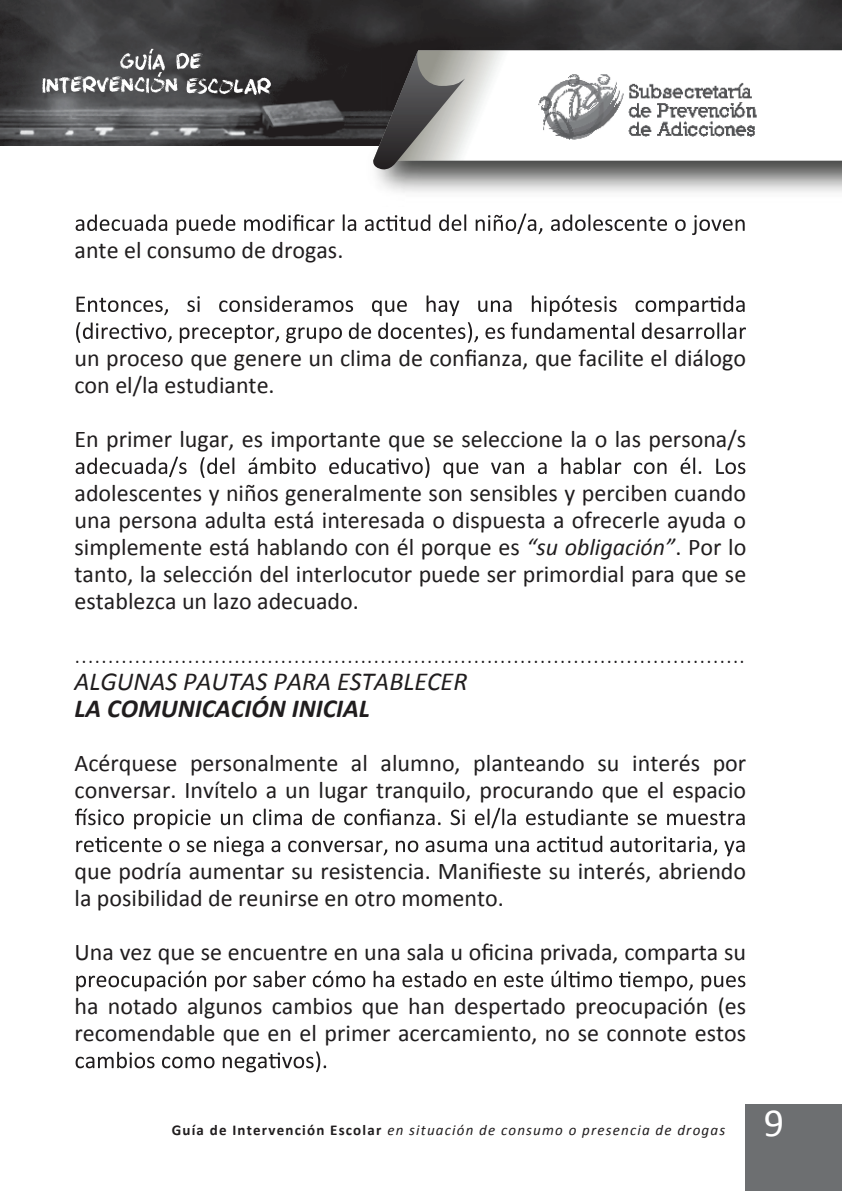
<style>
.page{position:relative;width:842px;height:1191px;background:#fff}
.page>*{position:absolute;margin:0;border:0;box-sizing:border-box;transform-origin:0 0}
.t1{font:40px "Calibri";color:#fff}
.t2{font:italic 26px/27px "Calibri";color:#201d1e}
.t3{font:24px/27px "Calibri";color:#201d1e}
.t4{font:300 24px "Calibri";color:#201d1e}
.t5{font:italic 15px "Calibri";letter-spacing:.08em;color:#201d1e}
.s1{font-style:italic}
.s2{font-weight:700}
.s3{font-weight:700;font-style:normal}
</style>
<div class="page">
<img style="left:0;top:0;width:842px;height:145px">
<div style="left:745px;top:1104px;width:97px;height:87px;background:#6d6f71"></div>
<img style="left:357px;top:33px;width:485px;height:160px">
<svg style="left:465px;top:50px;width:377px;height:111px"></svg>
<svg style="left:373px;top:50px;width:92px;height:120px;background:#6e6d6c"></svg>
<img style="left:524px;top:56px;width:248px;height:102px">
<svg style="left:76px;top:213px;width:669px;height:22px"></svg>
<svg style="left:77px;top:295px;width:668px;height:21px"></svg>
<svg style="left:76px;top:322px;width:670px;height:21px"></svg>
<svg style="left:76px;top:456px;width:669px;height:22px"></svg>
<svg style="left:75px;top:807px;width:670px;height:22px"></svg>
<svg style="left:76px;top:835px;width:669px;height:21px"></svg>
<svg style="left:76px;top:970px;width:669px;height:21px"></svg>
<svg style="left:76px;top:1051px;width:250px;height:21px"></svg>
<svg style="left:42px;top:49px;width:229px;height:46px;background:#666667"></svg>
<p class="t3" style="left:75px;top:236px;width:270px">ante el consumo de drogas.</p>
<p class="t3" style="left:75px;top:344px;width:673px">un proceso que genere un clima de confianza, que facilite el diálogo con el/la estudiante.</p>
<p class="t3" style="left:75px;top:425px;width:673px">En primer lugar, es importante que se seleccione la o las persona/s</p>
<p class="t3" style="left:75px;top:479px;width:673px;text-align:justify">adolescentes y niños generalmente son sensibles y perciben cuando una persona adulta está interesada o dispuesta a ofrecerle ayuda o simplemente está hablando con él porque es <span class="s1">“su obligación”</span>. Por lo tanto, la selección del interlocutor puede ser primordial para que se establezca un lazo adecuado.</p>
<p class="t4" style="left:75px;top:640px;width:672px">.....................................................................................................</p>
<p class="t2" style="left:75px;top:667px;width:394px">ALGUNAS PAUTAS PARA ESTABLECER<br><span class="s2">LA COMUNICACIÓN INICIAL</span></p>
<p class="t3" style="left:75px;top:749px;width:673px">Acérquese personalmente al alumno, planteando su interés por conversar. Invítelo a un lugar tranquilo, procurando que el espacio</p>
<p class="t3" style="left:75px;top:857px;width:673px">que podría aumentar su resistencia. Manifieste su interés, abriendo la posibilidad de reunirse en otro momento.</p>
<p class="t3" style="left:75px;top:938px;width:673px">Una vez que se encuentre en una sala u oficina privada, comparta su</p>
<p class="t3" style="left:74px;top:992px;width:673px">ha notado algunos cambios que han despertado preocupación (es recomendable que en el primer acercamiento, no se connote estos</p>
<p class="t5" style="left:172px;top:1119px;width:555px"><span class="s3">Guía de Intervención Escolar</span> en situación de consumo o presencia de drogas</p>
<p class="t1" style="left:764px;top:1097px;width:22px">9</p>
</div>
